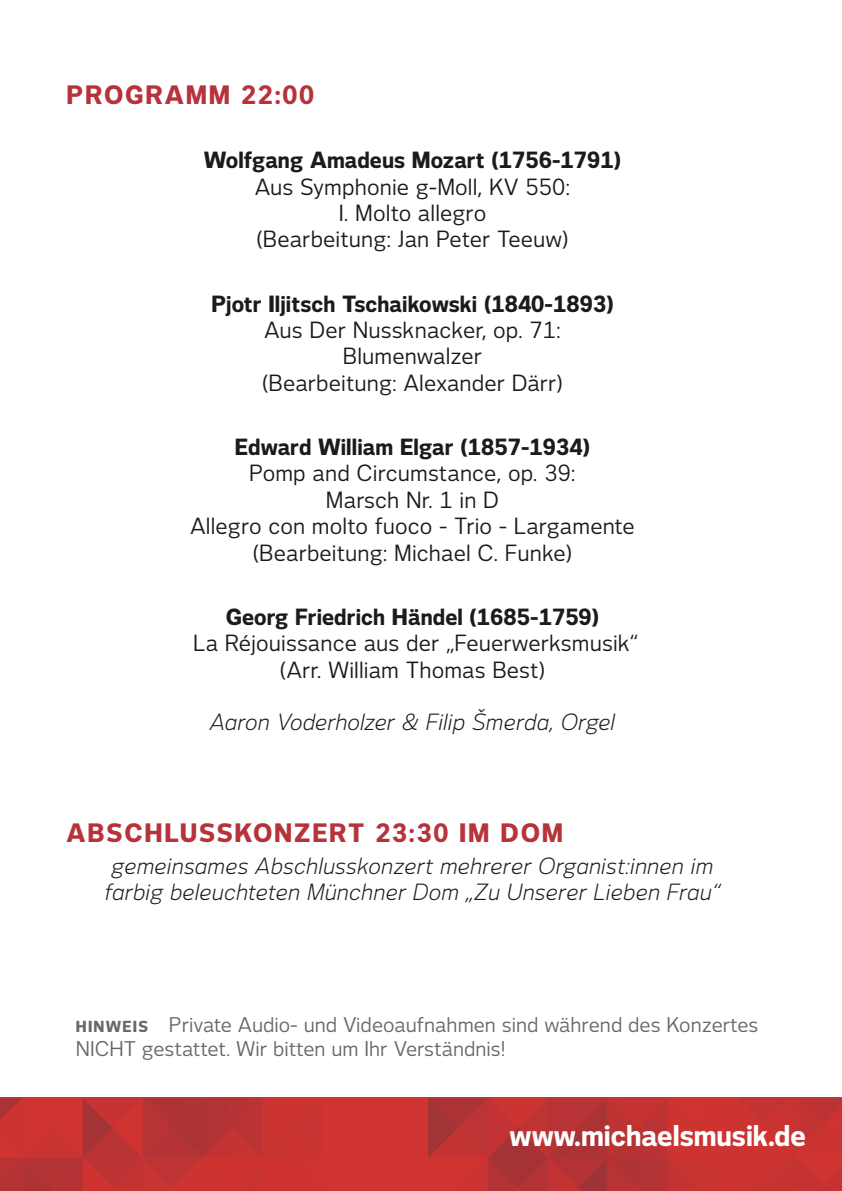
<style>
.page{position:relative;width:842px;height:1191px;background:#fff}
.page>*{position:absolute;margin:0;border:0;box-sizing:border-box;transform-origin:0 0}
.t1{font:700 28.2px "Voice";color:#fff}
.t2{font:700 25px "Voice";letter-spacing:.07em;color:#b7333c}
.t3{font:22px/26.4px "Voice";letter-spacing:.005em;color:#1c1a1b;text-align:center}
.t4{font:italic 300 22px/26.4px "Voice";letter-spacing:.005em;color:#1c1a1b;text-align:center}
.t5{font:700 22px "Voice";letter-spacing:.005em;color:#1c1a1b}
.t6{font:20px/24px "Voice";color:#67686b}
.s1{font-weight:700;font-size:15px}
</style>
<div class="page">
<img style="left:796px;top:1152px;width:46px;height:5px">
<img style="left:822px;top:1157px;width:20px;height:25px">
<img style="left:824px;top:1168px;width:18px;height:23px">
<svg style="left:817px;top:1182px;width:13px;height:9px"></svg>
<img style="left:796px;top:1157px;width:26px;height:30px">
<img style="left:793px;top:1164px;width:24px;height:27px">
<img style="left:823px;top:1097px;width:19px;height:25px">
<img style="left:824px;top:1106px;width:18px;height:17px">
<img style="left:819px;top:1123px;width:23px;height:29px">
<img style="left:796px;top:1129px;width:23px;height:25px">
<svg style="left:817px;top:1122px;width:7px;height:7px"></svg>
<img style="left:793px;top:1097px;width:30px;height:30px">
<img style="left:793px;top:1104px;width:24px;height:47px">
<img style="left:761px;top:1157px;width:23px;height:26px">
<img style="left:735px;top:1154px;width:49px;height:3px">
<img style="left:763px;top:1161px;width:24px;height:30px">
<img style="left:787px;top:1164px;width:6px;height:27px">
<img style="left:735px;top:1157px;width:26px;height:26px">
<img style="left:732px;top:1162px;width:25px;height:29px">
<svg style="left:754px;top:1183px;width:14px;height:8px"></svg>
<img style="left:762px;top:1097px;width:25px;height:26px">
<img style="left:763px;top:1099px;width:24px;height:24px">
<img style="left:787px;top:1098px;width:6px;height:50px">
<img style="left:758px;top:1123px;width:29px;height:31px">
<svg style="left:784px;top:1148px;width:12px;height:16px"></svg>
<img style="left:732px;top:1097px;width:30px;height:26px">
<img style="left:732px;top:1102px;width:25px;height:25px">
<img style="left:732px;top:1127px;width:26px;height:27px">
<svg style="left:757px;top:1123px;width:6px;height:5px"></svg>
<img style="left:700px;top:1157px;width:24px;height:27px">
<img style="left:673px;top:1154px;width:51px;height:3px">
<img style="left:701px;top:1158px;width:31px;height:33px">
<img style="left:673px;top:1157px;width:27px;height:27px">
<img style="left:670px;top:1160px;width:27px;height:31px">
<svg style="left:694px;top:1184px;width:12px;height:7px"></svg>
<img style="left:701px;top:1097px;width:26px;height:27px">
<img style="left:727px;top:1097px;width:5px;height:53px">
<img style="left:697px;top:1124px;width:30px;height:30px">
<svg style="left:724px;top:1150px;width:11px;height:12px"></svg>
<img style="left:670px;top:1097px;width:31px;height:30px">
<img style="left:670px;top:1100px;width:27px;height:54px">
<img style="left:611px;top:1154px;width:53px;height:3px">
<img style="left:639px;top:1157px;width:31px;height:34px">
<svg style="left:637px;top:1185px;width:7px;height:6px"></svg>
<img style="left:637px;top:1157px;width:2px;height:30px">
<img style="left:611px;top:1157px;width:26px;height:34px">
<img style="left:636px;top:1097px;width:34px;height:55px">
<img style="left:640px;top:1097px;width:27px;height:55px">
<svg style="left:636px;top:1123px;width:4px;height:4px"></svg>
<img style="left:636px;top:1127px;width:28px;height:27px">
<svg style="left:664px;top:1152px;width:9px;height:8px"></svg>
<img style="left:611px;top:1097px;width:25px;height:57px">
<svg style="left:0;top:1097px;width:611px;height:94px"></svg>
<p class="t2" style="left:67px;top:79px;width:249px">PROGRAMM 22:00</p>
<p class="t5" style="left:204px;top:146px;width:419px">Wolfgang Amadeus Mozart (1756-1791)</p>
<p class="t3" style="left:255px;top:173px;width:317px">Aus Symphonie g-Moll, KV 550:<br>I. Molto allegro<br>(Bearbeitung: Jan Peter Teeuw)</p>
<p class="t5" style="left:211px;top:290px;width:404px">Pjotr Iljitsch Tschaikowski (1840-1893)</p>
<p class="t3" style="left:262px;top:316px;width:302px">Aus Der Nussknacker, op. 71:<br>Blumenwalzer<br>(Bearbeitung: Alexander Därr)</p>
<p class="t5" style="left:235px;top:433px;width:357px">Edward William Elgar (1857-1934)</p>
<p class="t3" style="left:190px;top:459px;width:446px">Pomp and Circumstance, op. 39:<br>Marsch Nr. 1 in D<br>Allegro con molto fuoco - Trio - Largamente (Bearbeitung: Michael C. Funke)</p>
<p class="t5" style="left:226px;top:603px;width:375px">Georg Friedrich Händel (1685-1759)</p>
<p class="t3" style="left:193px;top:629px;width:447px">La Réjouissance aus der „Feuerwerksmusik“ (Arr. William Thomas Best)</p>
<p class="t4" style="left:210px;top:708px;width:407px">Aaron Voderholzer &amp; Filip Šmerda, Orgel</p>
<p class="t2" style="left:67px;top:816px;width:498px">ABSCHLUSSKONZERT 23:30 IM DOM</p>
<p class="t4" style="left:105px;top:852px;width:617px">gemeinsames Abschlusskonzert mehrerer Organist:innen im farbig beleuchteten Münchner Dom „Zu Unserer Lieben Frau“</p>
<p class="t6" style="left:76px;top:1011px;width:684px"><span class="s1">HINWEIS</span> Private Audio- und Videoaufnahmen sind während des Konzertes<br>NICHT gestattet. Wir bitten um Ihr Verständnis!</p>
<p class="t1" style="left:509px;top:1118px;width:298px">www.michaelsmusik.de</p>
</div>
